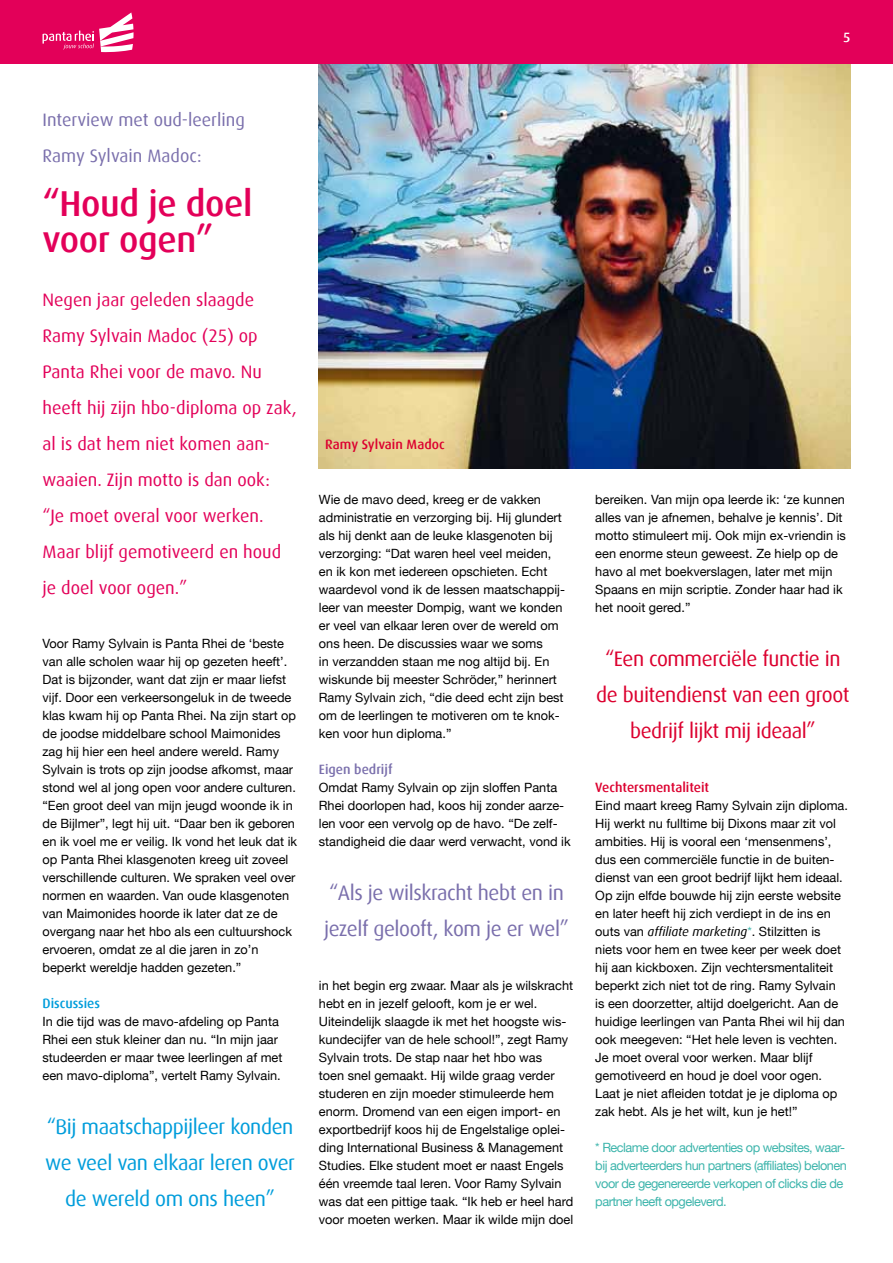
<style>
.page{position:relative;width:893px;height:1263px;background:#fff}
.page>*{position:absolute;margin:0;border:0;box-sizing:border-box;transform-origin:0 0}
.t1{font:500 36px/36px "Dax";letter-spacing:-.01em;color:#e30059}
.t2{font:21px/36px "Dax";letter-spacing:-.02em;color:#dc002f;text-align:center}
.t3{font:21px/36px "Dax";letter-spacing:-.02em;color:#009ddb;text-align:center}
.t4{font:21px/36px "Dax";letter-spacing:-.02em;color:#7a6fac}
.t5{font:18px/36px "Dax";color:#e30059}
.t6{font:18px/36px "Dax";color:#7a6fac}
.t7{font:500 13.5px "Dax";color:#dc002f}
.t8{font:500 13.5px "Dax";color:#7a6fac}
.t9{font:500 13.5px "Dax";color:#009ddb}
.t10{font:500 13.5px "Dax";color:#fff}
.t11{font:12.75px/18px "Helvetica Neue LT";color:#000}
.t12{font:12.75px/18px "Helvetica Neue LT";letter-spacing:-.04em;color:#3eb5ac}
.s1{font-family:"Dax";font-style:italic}
.s2{color:#3eb5ac}
</style>
<div class="page">
<img style="left:319px;top:64px;width:531px;height:404px">
<div style="left:0;top:0;width:893px;height:64px;background:#e30059"></div>
<svg style="left:43px;top:12px;width:91px;height:40px"></svg>
<p class="t10" style="left:843px;top:30px;width:9px">5</p>
<h3 class="t6" style="left:43px;top:102px;width:204px">Interview met oud-leerling<br>Ramy Sylvain Madoc:</h3>
<h1 class="t1" style="left:43px;top:186px;width:212px">“Houd je doel voor ogen”</h1>
<p class="t5" style="left:43px;top:282px;width:256px">Negen jaar geleden slaagde<br>Ramy Sylvain Madoc (25) op<br>Panta Rhei voor de mavo. Nu heeft hij zijn hbo-diploma op zak, al is dat hem niet komen aan&shy;waaien. Zijn motto is dan ook:<br>“Je moet overal voor werken.<br>Maar blijf gemotiveerd en houd je doel voor ogen.”</p>
<p class="t11" style="left:43px;top:634px;width:256px">Voor Ramy Sylvain is Panta Rhei de ‘beste van alle scholen waar hij op gezeten heeft’.<br>Dat is bijzonder, want dat zijn er maar liefst vijf. Door een verkeersongeluk in de tweede klas kwam hij op Panta Rhei. Na zijn start op de joodse middelbare school Maimonides zag hij hier een heel andere wereld. Ramy Sylvain is trots op zijn joodse afkomst, maar stond wel al jong open voor andere culturen. “Een groot deel van mijn jeugd woonde ik in de Bijlmer”, legt hij uit. “Daar ben ik geboren en ik voel me er veilig. Ik vond het leuk dat ik op Panta Rhei klasgenoten kreeg uit zoveel verschillende culturen. We spraken veel over normen en waarden. Van oude klasgenoten van Maimonides hoorde ik later dat ze de overgang naar het hbo als een cultuurshock ervoeren, omdat ze al die jaren in zo’n beperkt wereldje hadden gezeten.”</p>
<p class="t9" style="left:43px;top:996px;width:59px">Discussies</p>
<p class="t11" style="left:43px;top:1012px;width:241px">In die tijd was de mavo-afdeling op Panta Rhei een stuk kleiner dan nu. “In mijn jaar studeerden er maar twee leerlingen af met een mavo-diploma”, vertelt Ramy Sylvain.</p>
<h2 class="t3" style="left:45px;top:1109px;width:251px">“Bij maatschappijleer konden we veel van elkaar leren over de wereld om ons heen”</h2>
<p class="t7" style="left:325px;top:437px;width:121px">Ramy Sylvain Madoc</p>
<p class="t11" style="left:319px;top:490px;width:248px">Wie de mavo deed, kreeg er de vakken administratie en verzorging bij. Hij glundert als hij denkt aan de leuke klasgenoten bij verzorging: “Dat waren heel veel meiden, en ik kon met iedereen opschieten. Echt waardevol vond ik de lessen maatschappij&shy;leer van meester Dompig, want we konden er veel van elkaar leren over de wereld om ons heen. De discussies waar we soms<br>in verzandden staan me nog altijd bij. En wiskunde bij meester Schröder,” herinnert Ramy Sylvain zich, “die deed echt zijn best om de leerlingen te motiveren om te knok&shy;ken voor hun diploma.”</p>
<p class="t8" style="left:319px;top:762px;width:75px">Eigen bedrijf</p>
<p class="t11" style="left:319px;top:778px;width:253px">Omdat Ramy Sylvain op zijn sloffen Panta Rhei doorlopen had, koos hij zonder aarze&shy;len voor een vervolg op de havo. “De zelf&shy;standigheid die daar werd verwacht, vond ik</p>
<h2 class="t4" style="left:324px;top:875px;width:246px">“Als je wilskracht hebt en in jezelf gelooft, kom je er wel”</h2>
<p class="t11" style="left:319px;top:976px;width:256px">in het begin erg zwaar. Maar als je wilskracht hebt en in jezelf gelooft, kom je er wel.<br>Uiteindelijk slaagde ik met het hoogste wis&shy;kundecijfer van de hele school!”, zegt Ramy Sylvain trots. De stap naar het hbo was<br>toen snel gemaakt. Hij wilde graag verder studeren en zijn moeder stimuleerde hem enorm. Dromend van een eigen import- en exportbedrijf koos hij de Engelstalige oplei&shy;ding International Business &amp; Management Studies. Elke student moet er naast Engels één vreemde taal leren. Voor Ramy Sylvain was dat een pittige taak. “Ik heb er heel hard voor moeten werken. Maar ik wilde mijn doel</p>
<p class="t11" style="left:595px;top:490px;width:252px">bereiken. Van mijn opa leerde ik: ‘ze kunnen alles van je afnemen, behalve je kennis’. Dit motto stimuleert mij. Ook mijn ex-vriendin is een enorme steun geweest. Ze hielp op de havo al met boekverslagen, later met mijn Spaans en mijn scriptie. Zonder haar had ik het nooit gered.”</p>
<h2 class="t2" style="left:596px;top:641px;width:255px">“Een commerciële functie in de buitendienst van een groot bedrijf lijkt mij ideaal”</h2>
<p class="t7" style="left:595px;top:780px;width:115px">Vechtersmentaliteit</p>
<p class="t11" style="left:595px;top:796px;width:254px">Eind maart kreeg Ramy Sylvain zijn diploma.<br>Hij werkt nu fulltime bij Dixons maar zit vol ambities. Hij is vooral een ‘mensenmens’, dus een commerciële functie in de buiten&shy;dienst van een groot bedrijf lijkt hem ideaal.<br>Op zijn elfde bouwde hij zijn eerste website en later heeft hij zich verdiept in de ins en outs van <span class="s1">affiliate marketing</span><span class="s2">*</span>. Stilzitten is niets voor hem en twee keer per week doet hij aan kickboxen. Zijn vechtersmentaliteit beperkt zich niet tot de ring. Ramy Sylvain is een doorzetter, altijd doelgericht. Aan de huidige leerlingen van Panta Rhei wil hij dan ook meegeven: “Het hele leven is vechten.<br>Je moet overal voor werken. Maar blijf gemotiveerd en houd je doel voor ogen.<br>Laat je niet afleiden totdat je je diploma op zak hebt. Als je het wilt, kun je het!”</p>
<p class="t12" style="left:595px;top:1138px;width:253px">* Reclame door advertenties op websites, waar&shy;bij adverteerders hun partners (affiliates) belonen voor de gegenereerde verkopen of clicks die de partner heeft opgeleverd.</p>
</div>
